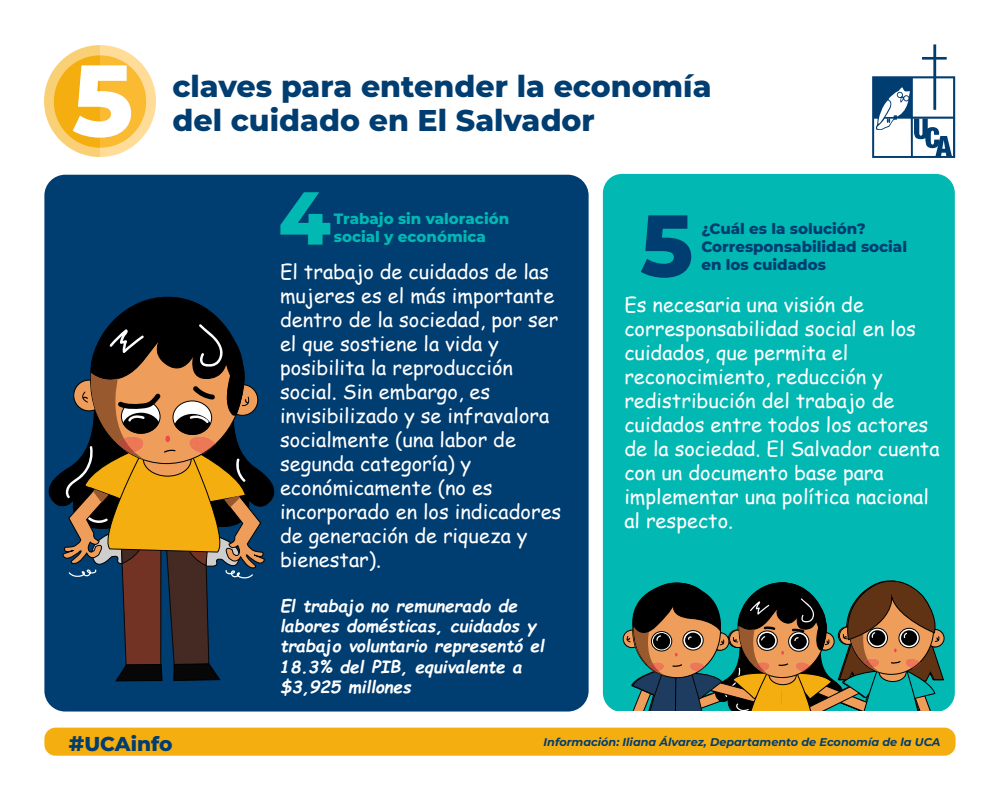
<style>
.page{position:relative;width:1000px;height:800px;background:#fff}
.page>*{position:absolute;margin:0;border:0;box-sizing:border-box;transform-origin:0 0}
.t1{font:800 101.3px "Montserrat";color:#fff}
.t2{font:800 87.5px "Montserrat";color:#003d71}
.t3{font:800 74.9px "Montserrat";color:#01b8b3}
.t4{font:800 30px/34.4px "Montserrat";color:#003d71}
.t5{font:800 20.1px "Montserrat";color:#003d71}
.t6{font:20px/24px "Comic Sans MS";color:#fff}
.t7{font:italic 700 17px/20.4px "Comic Sans MS";color:#fff}
.t8{font:800 15px/18px "Montserrat";color:#003d71}
.t9{font:800 15px "Montserrat";color:#01b8b3}
.t10{font:italic 700 11.2px "Montserrat";color:#003d71}
.s1{font-size:21.2px}
</style>
<div class="page">
<div style="left:603px;top:174px;width:352px;height:538px;background:#01b8b3;border-radius:19px"></div>
<img style="left:944px;top:623px;width:11px;height:82px">
<div style="left:614px;top:711px;width:345px;height:74px;background:#fff"></div>
<svg style="left:44px;top:45px;width:112px;height:112px"></svg>
<svg style="left:872px;top:44px;width:83px;height:114px"></svg>
<div style="left:44px;top:728px;width:912px;height:28px;background:#f5ae0f;border-radius:11px"></div>
<div style="left:44px;top:175px;width:545px;height:537px;background:#003d71;border-radius:21px"></div>
<svg style="left:624px;top:580px;width:320px;height:148px"></svg>
<svg style="left:44px;top:296px;width:231px;height:386px"></svg>
<h1 class="t1" style="left:72px;top:26px;width:63px">5</h1>
<h3 class="t4" style="left:173px;top:67px;width:540px">claves para entender la economía del cuidado en El Salvador</h3>
<h3 class="t3" style="left:278px;top:163px;width:54px">4</h3>
<p class="t9" style="left:334px;top:207px;width:177px">Trabajo sin valoración</p>
<h2 class="t2" style="left:640px;top:181px;width:55px">5</h2>
<p class="t9" style="left:334px;top:225px;width:154px">social y económica</p>
<p class="t8" style="left:701px;top:219px;width:207px">¿Cuál es la solución?<br>Corresponsabilidad social</p>
<p class="t8" style="left:701px;top:255px;width:126px">en los cuidados</p>
<p class="t6" style="left:624px;top:292px;width:317px">Es necesaria una visión de corresponsabilidad social en los cuidados, que permita el reconocimiento, reducción y redistribución del trabajo de cuidados entre todos los actores de la sociedad. El Salvador cuenta con un documento base para implementar una política nacional al respecto.</p>
<p class="t6" style="left:280px;top:259px;width:283px">El trabajo de cuidados de las mujeres es el más importante dentro de la sociedad, por ser el que sostiene la vida y posibilita la reproducción social. Sin embargo, es invisibilizado y se infravalora socialmente (una labor de segunda categoría) y económicamente (no es incorporado en los indicadores de generación de riqueza y bienestar).</p>
<p class="t7" style="left:280px;top:595px;width:266px">El trabajo no remunerado de labores domésticas, cuidados y trabajo voluntario representó el<br>18.3% del PIB, equivalente a $3,925 millones</p>
<p class="t5" style="left:69px;top:729px;width:105px"><span class="s1">#</span>UCAinfo</p>
<p class="t10" style="left:544px;top:734px;width:398px">Información: Iliana Álvarez, Departamento de Economía de la UCA</p>
</div>
